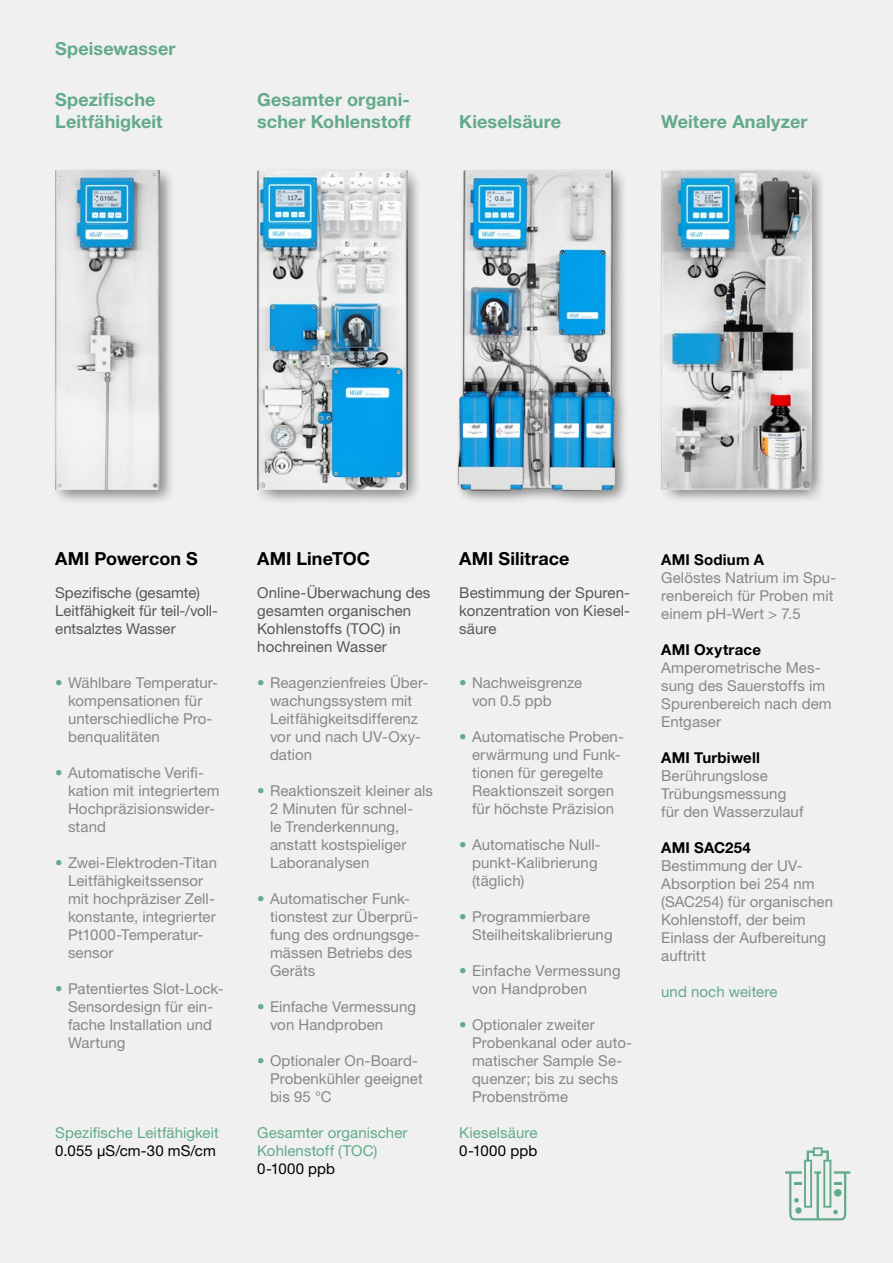
<style>
.page{position:relative;width:893px;height:1263px;background:#f0f0f0}
.page>*{position:absolute;margin:0;border:0;box-sizing:border-box;transform-origin:0 0}
.t1{font:700 18px/21.6px "Helvetica Neue LT Std";letter-spacing:.005em;color:#62aa89}
.t2{font:700 18px "Helvetica Neue LT Std";letter-spacing:.005em;color:#000}
.t3{font:15px/18px "Helvetica Neue LT Std";letter-spacing:.005em;color:#878787}
.t4{font:15px/18px "Helvetica Neue LT Std";letter-spacing:.005em;color:#575756}
.t5{font:15px/18px "Helvetica Neue LT Std";letter-spacing:.005em;color:#62aa89}
.t6{font:700 15px "Helvetica Neue LT Std";letter-spacing:.015em;color:#000}
.t7{font:15px "Helvetica Neue LT Std";letter-spacing:.005em;color:#000}
.s1{color:#62aa89}
</style>
<div class="page">
<svg style="left:785px;top:1147px;width:65px;height:73px"></svg>
<div style="left:51px;top:166px;width:124px;height:338px;background:#000;opacity:.4"></div>
<img style="left:55px;top:170px;width:105px;height:319px">
<div style="left:254px;top:167px;width:168px;height:337px;background:#000;opacity:.4"></div>
<img style="left:257px;top:170px;width:150px;height:319px">
<div style="left:454px;top:167px;width:176px;height:338px;background:#000;opacity:.4"></div>
<img style="left:458px;top:170px;width:157px;height:320px">
<div style="left:658px;top:167px;width:168px;height:336px;background:#000;opacity:.4"></div>
<img style="left:661px;top:170px;width:150px;height:319px">
<p class="t1" style="left:55px;top:38px;width:122px">Speisewasser</p>
<p class="t1" style="left:55px;top:88px;width:109px">Spezifische<br>Leitfähigkeit</p>
<p class="t1" style="left:257px;top:88px;width:155px">Gesamter organi&shy;scher Kohlenstoff</p>
<p class="t1" style="left:459px;top:110px;width:103px">Kieselsäure</p>
<p class="t1" style="left:661px;top:110px;width:148px">Weitere Analyzer</p>
<p class="t2" style="left:55px;top:547px;width:144px">AMI Powercon S</p>
<p class="t4" style="left:55px;top:583px;width:164px">Spezifische (gesamte)<br>Leitfähigkeit für teil-/voll&shy;entsalztes Wasser</p>
<p class="t3" style="left:68px;top:673px;width:152px;text-indent:-13px"><span class="s1">•</span> Wählbare Temperatur&shy;kompensationen für unterschiedliche Pro&shy;benqualitäten</p>
<p class="t3" style="left:68px;top:763px;width:153px;text-indent:-13px"><span class="s1">•</span> Automatische Verifi&shy;kation mit integriertem<br>Hochpräzisionswider&shy;stand</p>
<p class="t3" style="left:68px;top:853px;width:151px;text-indent:-13px"><span class="s1">•</span> Zwei-Elektroden-Titan<br>Leitfähigkeitssensor mit hochpräziser Zell&shy;konstante, integrierter<br>Pt1000-Temperatur&shy;sensor</p>
<p class="t3" style="left:68px;top:979px;width:157px;text-indent:-13px"><span class="s1">•</span> Patentiertes Slot-Lock-<br>Sensordesign für ein&shy;fache Installation und<br>Wartung</p>
<p class="t5" style="left:55px;top:1123px;width:165px">Spezifische Leitfähigkeit</p>
<p class="t7" style="left:55px;top:1141px;width:162px">0.055 μS/cm-30 mS/cm</p>
<p class="t2" style="left:257px;top:547px;width:114px">AMI LineTOC</p>
<p class="t4" style="left:257px;top:583px;width:175px">Online-Überwachung des gesamten organischen<br>Kohlenstoffs (TOC) in hochreinen Wasser</p>
<p class="t3" style="left:270px;top:673px;width:160px;text-indent:-13px"><span class="s1">•</span> Reagenzienfreies Über&shy;wachungssystem mit<br>Leitfähigkeitsdifferenz vor und nach UV-Oxy&shy;dation</p>
<p class="t3" style="left:270px;top:781px;width:165px;text-indent:-13px"><span class="s1">•</span> Reaktionszeit kleiner als<br>2 Minuten für schnel-<br>le Trenderkennung, anstatt kostspieliger<br>Laboranalysen</p>
<p class="t3" style="left:270px;top:889px;width:152px;text-indent:-13px"><span class="s1">•</span> Automatischer Funk&shy;tionstest zur Überprü&shy;fung des ordnungsge&shy;mässen Betriebs des<br>Geräts</p>
<p class="t3" style="left:270px;top:997px;width:147px;text-indent:-13px"><span class="s1">•</span> Einfache Vermessung von Handproben</p>
<p class="t3" style="left:270px;top:1051px;width:154px;text-indent:-13px"><span class="s1">•</span> Optionaler On-Board-<br>Probenkühler geeignet bis 95 °C</p>
<p class="t5" style="left:257px;top:1123px;width:152px">Gesamter organischer<br>Kohlenstoff (TOC)</p>
<p class="t7" style="left:257px;top:1159px;width:79px">0-1000 ppb</p>
<p class="t2" style="left:459px;top:547px;width:112px">AMI Silitrace</p>
<p class="t6" style="left:661px;top:550px;width:104px">AMI Sodium A</p>
<p class="t3" style="left:661px;top:568px;width:176px">Gelöstes Natrium im Spu&shy;renbereich für Proben mit einem pH-Wert &gt; 7.5</p>
<p class="t6" style="left:661px;top:640px;width:101px">AMI Oxytrace</p>
<p class="t3" style="left:661px;top:658px;width:172px">Amperometrische Mes&shy;sung des Sauerstoffs im<br>Spurenbereich nach dem<br>Entgaser</p>
<p class="t6" style="left:661px;top:748px;width:100px">AMI Turbiwell</p>
<p class="t3" style="left:661px;top:766px;width:144px">Berührungslose<br>Trübungsmessung für den Wasserzulauf</p>
<p class="t6" style="left:661px;top:838px;width:91px">AMI SAC254</p>
<p class="t3" style="left:661px;top:856px;width:173px">Bestimmung der UV-<br>Absorption bei 254 nm (SAC254) für organischen<br>Kohlenstoff, der beim<br>Einlass der Aufbereitung auftritt</p>
<p class="t5" style="left:661px;top:982px;width:118px">und noch weitere</p>
<p class="t4" style="left:459px;top:583px;width:172px;text-align:justify">Bestimmung der Spuren&shy;konzentration von Kiesel&shy;säure</p>
<p class="t3" style="left:472px;top:673px;width:112px;text-indent:-13px"><span class="s1">•</span> Nachweisgrenze von 0.5 ppb</p>
<p class="t3" style="left:472px;top:727px;width:153px;text-indent:-13px"><span class="s1">•</span> Automatische Proben&shy;erwärmung und Funk&shy;tionen für geregelte<br>Reaktionszeit sorgen für höchste Präzision</p>
<p class="t3" style="left:472px;top:835px;width:130px;text-indent:-13px"><span class="s1">•</span> Automatische Null&shy;punkt-Kalibrierung (täglich)</p>
<p class="t3" style="left:472px;top:907px;width:142px;text-indent:-13px"><span class="s1">•</span> Programmierbare<br>Steilheitskalibrierung</p>
<p class="t3" style="left:472px;top:961px;width:150px;text-indent:-13px"><span class="s1">•</span> Einfache Vermessung von Handproben</p>
<p class="t3" style="left:472px;top:1015px;width:161px;text-indent:-13px"><span class="s1">•</span> Optionaler zweiter<br>Probenkanal oder auto&shy;matischer Sample Se&shy;quenzer; bis zu sechs<br>Probenströme</p>
<p class="t5" style="left:459px;top:1123px;width:80px">Kieselsäure</p>
<p class="t7" style="left:459px;top:1141px;width:79px">0-1000 ppb</p>
</div>
